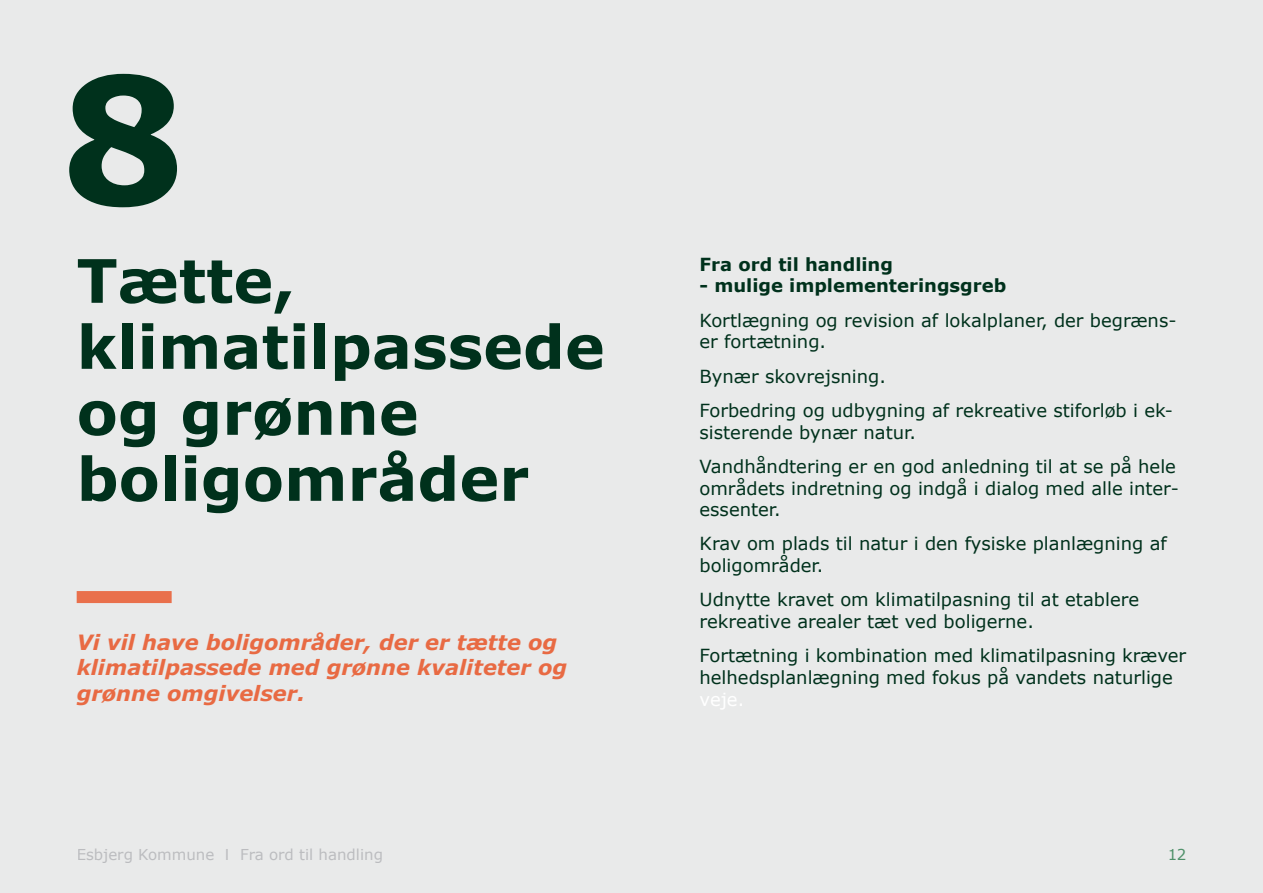
<style>
.page{position:relative;width:1263px;height:893px;background:#e9eaea}
.page>*{position:absolute;margin:0;border:0;box-sizing:border-box;transform-origin:0 0}
.t1{font:700 175.5px "Verdana";color:#00311c}
.t2{font:700 60px/66px "Verdana";color:#00311c}
.t3{font:italic 700 21px/25.5px "Verdana";color:#e86a43}
.t4{font:18px/21.6px "Verdana";color:#00311c}
.t5{font:700 18px "Verdana";color:#00311c}
.t6{font:15px "Verdana";color:#a8a9ad}
.t7{font:15px "Verdana";color:#0c6a32}
</style>
<div class="page">
<div style="left:77px;top:591px;width:95px;height:12px;background:#e9704c"></div>
<p class="t1" style="left:61px;top:16px;width:126px">8</p>
<p class="t2" style="left:77px;top:247px;width:530px">Tætte, klimatilpassede og grønne boligområder</p>
<p class="t3" style="left:77px;top:629px;width:492px">Vi vil have boligområder, der er tætte og klimatilpassede med grønne kvaliteter og grønne omgivelser.</p>
<p class="t5" style="left:699px;top:251px;width:195px">Fra ord til handling</p>
<p class="t5" style="left:699px;top:273px;width:308px">- mulige implementeringsgreb</p>
<p class="t4" style="left:699px;top:309px;width:478px">Kortlægning og revision af lokalplaner, der begræns&shy;er fortætning.</p>
<p class="t4" style="left:699px;top:365px;width:183px">Bynær skovrejsning.</p>
<p class="t4" style="left:699px;top:399px;width:475px">Forbedring og udbygning af rekreative stiforløb i ek&shy;sisterende bynær natur.</p>
<p class="t4" style="left:699px;top:455px;width:481px">Vandhåndtering er en god anledning til at se på hele områdets indretning og indgå i dialog med alle inter&shy;essenter.</p>
<p class="t4" style="left:699px;top:533px;width:469px">Krav om plads til natur i den fysiske planlægning af boligområder.</p>
<p class="t4" style="left:699px;top:589px;width:441px">Udnytte kravet om klimatilpasning til at etablere rekreative arealer tæt ved boligerne.</p>
<p class="t4" style="left:699px;top:645px;width:488px">Fortætning i kombination med klimatilpasning kræver helhedsplanlægning med fokus på vandets naturlige</p>
<p class="t6" style="left:77px;top:844px;width:308px">Esbjerg Kommune I Fra ord til handling</p>
<p class="t7" style="left:1167px;top:844px;width:21px">12</p>
</div>
